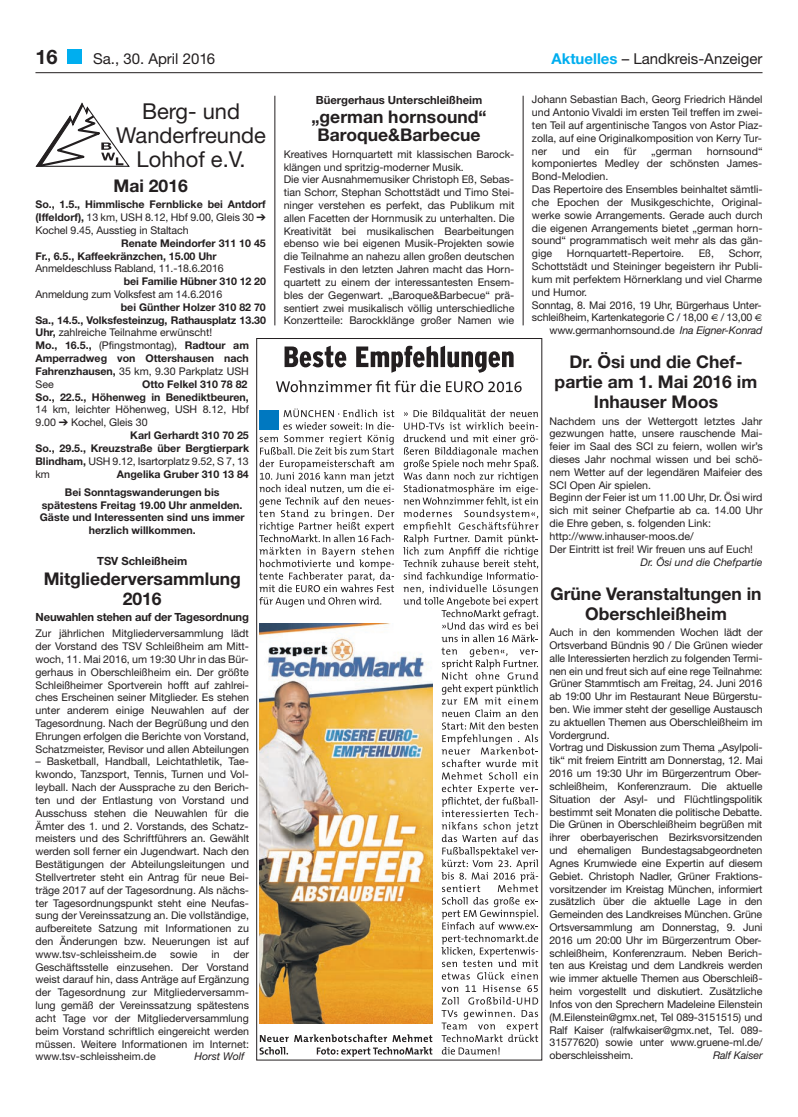
<style>
.page{position:relative;width:798px;height:1117px;background:#fff}
.page>*{position:absolute;margin:0;border:0;box-sizing:border-box;transform-origin:0 0}
.t1{font:21.88px/24.1px "Helvetica Neue";color:#231f20;text-align:center}
.t2{font:700 20px "Helvetica Neue";color:#231f20}
.t3{font:700 17.5px/20px "Helvetica Neue";color:#231f20;text-align:center}
.t4{font:15px "Helvetica Neue";color:#231f20}
.t5{font:700 11.25px "Helvetica Neue";color:#231f20}
.t6{font:10.62px/12.9px "Helvetica Neue";color:#231f20;text-align:justify}
.t7{font:700 10.62px/12.9px "Helvetica Neue";color:#231f20}
.t8{font:italic 10.62px "Helvetica Neue";color:#231f20}
.s1{font-weight:700;color:#00aeef}
.s2{font-weight:700}
.s3{font-weight:400}
.s4{font-style:italic}
</style>
<div class="page">
<div style="left:68px;top:50px;width:14px;height:14px;background:#00aeef"></div>
<hr style="left:274px;top:96px;width:1px;height:229px;background:#231f20">
<hr style="left:522px;top:96px;width:1px;height:229px;background:#231f20">
<hr style="left:35px;top:72px;width:727px;height:1px;background:#231f20">
<svg style="left:35px;top:102px;width:95px;height:65px"></svg>
<svg style="left:259px;top:408px;width:279px;height:648px"></svg>
<img style="left:259px;top:623px;width:173px;height:399px">
<svg style="left:284px;top:345px;width:229px;height:27px"></svg>
<svg style="left:276px;top:380px;width:245px;height:12px"></svg>
<h2 class="t2" style="left:35px;top:44px;width:24px">16</h2>
<h3 class="t4" style="left:93px;top:50px;width:124px">Sa., 30. April 2016</h3>
<h3 class="t4" style="left:551px;top:50px;width:212px"><span class="s1">Aktuelles</span> – Landkreis-Anzeiger</h3>
<h1 class="t1" style="left:116px;top:99px;width:151px">Berg- und<br>Wanderfreunde<br>Lohhof e.V.</h1>
<h3 class="t3" style="left:114px;top:175px;width:76px">Mai 2016</h3>
<p class="t6" style="left:35px;top:198px;width:232px"><span class="s2">So., 1.5., Himmlische Fernblicke bei Antdorf (Iffeldorf),</span> 13 km, USH 8.12, Hbf 9.00, Gleis 30 ➔ Kochel 9.45, Ausstieg in Staltach</p>
<p class="t7" style="left:35px;top:236px;width:232px;text-indent:86px">Renate Meindorfer 311 10 45<br>Fr., 6.5., Kaffeekränzchen, 15.00 Uhr</p>
<p class="t6" style="left:35px;top:262px;width:190px">Anmeldeschluss Rabland, 11.-18.6.2016</p>
<p class="t7" style="left:124px;top:275px;width:143px">bei Familie Hübner 310 12 20</p>
<p class="t6" style="left:35px;top:287px;width:188px">Anmeldung zum Volksfest am 14.6.2016</p>
<p class="t7" style="left:35px;top:300px;width:232px;text-indent:85px">bei Günther Holzer 310 82 70<br>Sa., 14.5., Volksfesteinzug, Rathausplatz 13.30<br>Uhr, <span class="s3">zahlreiche Teilnahme erwünscht!<br></span>Mo., 16.5., <span class="s3">(Pfingstmontag),</span> Radtour am Am perradweg von Ottershausen nach Fahrenzhausen, <span class="s3">35 km, 9.30 Parkplatz USH See</span></p>
<p class="t7" style="left:35px;top:377px;width:215px;text-align:right">Otto Felkel 310 78 82<br>So., 22.5., Höhenweg in Benediktbeuren,</p>
<p class="t6" style="left:35px;top:403px;width:215px">14 km, leichter Höhenweg, USH 8.12, Hbf</p>
<p class="t6" style="left:35px;top:416px;width:114px">9.00 ➔ Kochel, Gleis 30</p>
<p class="t7" style="left:130px;top:428px;width:120px">Karl Gerhardt 310 70 25</p>
<p class="t7" style="left:35px;top:441px;width:215px">So., 29.5., Kreuzstraße über Bergtierpark</p>
<p class="t6" style="left:35px;top:454px;width:215px"><span class="s2">Blindham,</span> USH 9.12, Isartorplatz 9.52, S 7, 13</p>
<p class="t6" style="left:35px;top:467px;width:16px">km</p>
<p class="t7" style="left:65px;top:464px;width:185px;line-height:18.1px;text-indent:52px">Angelika Gruber 310 13 84<br>Bei Sonntagswanderungen bis</p>
<p class="t7" style="left:40px;top:498px;width:206px;text-align:center">spätestens Freitag 19.00 Uhr anmelden.<br>Gäste und Interessenten sind uns immer herzlich willkommen.</p>
<p class="t5" style="left:97px;top:553px;width:92px">TSV Schleißheim</p>
<h3 class="t3" style="left:44px;top:568px;width:198px">Mitgliederversammlung<br>2016</h3>
<p class="t5" style="left:36px;top:609px;width:215px">Neuwahlen stehen auf der Tagesordnung</p>
<p class="t6" style="left:35px;top:626px;width:215px">Zur jährlichen Mitgliederversammlung lädt der Vorstand des TSV Schleißheim am Mitt&shy;woch, 11. Mai 2016, um 19:30 Uhr in das Bür&shy;gerhaus in Oberschleißheim ein. Der größte Schleißheimer Sportverein hofft auf zahlrei&shy;ches Erscheinen seiner Mitglieder. Es stehen unter anderem einige Neuwahlen auf der Tagesordnung. Nach der Begrüßung und den Ehrungen erfolgen die Berichte von Vorstand, Schatzmeister, Revisor und allen Abteilungen</p>
<p class="t6" style="left:35px;top:755px;width:215px">– Basketball, Handball, Leichtathletik, Tae&shy;kwondo, Tanzsport, Tennis, Turnen und Vol&shy;leyball. Nach der Aussprache zu den Berich&shy;ten und der Entlastung von Vorstand und Ausschuss stehen die Neuwahlen für die Ämter des 1. und 2. Vorstands, des Schatz&shy;meisters und des Schriftführers an. Gewählt werden soll ferner ein Jugendwart. Nach den Bestätigungen der Abteilungsleitungen und Stellvertreter steht ein Antrag für neue Bei&shy;träge 2017 auf der Tagesordnung. Als nächs&shy;ter Tagesordnungspunkt steht eine Neufas&shy;sung der Vereinssatzung an. Die vollständige, aufbereitete Satzung mit Informationen zu den Änderungen bzw. Neuerungen ist auf www.tsv-schleissheim.de</p>
<p class="t6" style="left:35px;top:947px;width:215px;text-indent:198px">der Geschäftsstelle einzusehen. Der Vorstand weist darauf hin, dass Anträge auf Ergänzung der Tagesordnung zur Mitgliederversamm&shy;lung gemäß der Vereinssatzung spätestens acht Tage vor der Mitgliederversammlung beim Vorstand schriftlich eingereicht werden müssen. Weitere Informationen im Internet: www.tsv-schleissheim.de</p>
<p class="t6" style="left:170px;top:947px;width:29px">sowie</p>
<p class="t6" style="left:211px;top:947px;width:10px">in</p>
<p class="t8" style="left:194px;top:1049px;width:51px">Horst Wolf</p>
<p class="t5" style="left:315px;top:93px;width:168px">Büergerhaus Unterschleißheim</p>
<h3 class="t3" style="left:311px;top:106px;width:176px;line-height:18.8px">„german hornsound“<br>Baroque&amp;Barbecue</h3>
<p class="t6" style="left:283px;top:147px;width:232px;text-align:left">Kreatives Hornquartett mit klassischen Barock&shy;klängen und spritzig-moderner Musik.<br>Die vier Ausnahmemusiker Christoph Eß, Sebas&shy;tian Schorr, Stephan Schottstädt und Timo Stei&shy;ninger verstehen es perfekt, das Publikum mit allen Facetten der Hornmusik zu unterhalten. Die Kreativität bei musikalischen Bearbeitungen ebenso wie bei eigenen Musik-Projekten sowie die Teilnahme an nahezu allen großen deutschen Festivals in den letzten Jahren macht das Horn&shy;quartett zu einem der interessantesten Ensem&shy;bles der Gegenwart. „Baroque&amp;Barbecue“ prä&shy;sentiert zwei musikalisch völlig unterschiedliche Konzertteile: Barockklänge großer Namen wie</p>
<p class="t6" style="left:531px;top:93px;width:232px">Johann Sebastian Bach, Georg Friedrich Händel und Antonio Vivaldi im ersten Teil treffen im zwei&shy;ten Teil auf argentinische Tangos von Astor Piaz&shy;zolla, auf eine Originalkomposition von Kerry Tur&shy;ner</p>
<p class="t6" style="left:561px;top:144px;width:20px">und</p>
<p class="t6" style="left:594px;top:144px;width:15px">ein</p>
<p class="t6" style="left:623px;top:144px;width:14px">für</p>
<p class="t6" style="left:651px;top:144px;width:42px">„german</p>
<p class="t6" style="left:531px;top:144px;width:232px;text-align:left;text-indent:175px">hornsound“ komponiertes Medley der schönsten James-Bond-Melodien.<br>Das Repertoire des Ensembles beinhaltet sämtli&shy;che Epochen der Musikgeschichte, Original&shy;werke sowie Arrangements. Gerade auch durch die eigenen Arrangements bietet „german horn&shy;sound“ programmatisch weit mehr als das gän&shy;gige</p>
<p class="t6" style="left:566px;top:247px;width:119px">Hornquartett-Repertoire.</p>
<p class="t6" style="left:698px;top:247px;width:17px">Eß,</p>
<p class="t6" style="left:728px;top:247px;width:35px">Schorr,</p>
<p class="t6" style="left:531px;top:259px;width:232px">Schottstädt und Steininger begeistern ihr Publi-</p>
<p class="t6" style="left:531px;top:272px;width:232px">kum mit perfektem Hörnerklang und viel Charme</p>
<p class="t6" style="left:531px;top:285px;width:57px">und Humor.</p>
<p class="t6" style="left:531px;top:298px;width:231px">Sonntag, 8. Mai 2016, 19 Uhr, Bürgerhaus Unter-</p>
<p class="t6" style="left:531px;top:311px;width:222px">schleißheim, Kartenkategorie C / 18,00 / 13,00</p>
<p class="t6" style="left:549px;top:324px;width:214px">www.germanhornsound.de <span class="s4">Ina Eigner-Konrad</span></p>
<h3 class="t3" style="left:554px;top:351px;width:204px">Dr. Ösi und die Chef - partie am 1. Mai 2016 im<br>Inhauser Moos</h3>
<p class="t6" style="left:549px;top:414px;width:214px;text-align:left">Nachdem uns der Wettergott letztes Jahr gezwungen hatte, unsere rauschende Mai&shy;feier im Saal des SCI zu feiern, wollen wir’s dieses Jahr nochmal wissen und bei schö&shy;nem Wetter auf der legendären Maifeier des SCI Open Air spielen.<br>Beginn der Feier ist um 11.00 Uhr, Dr. Ösi wird sich mit seiner Chefpartie ab ca. 14.00 Uhr die Ehre geben, s. folgenden Link: http://www.inhauser-moos.de/<br>Der Eintritt ist frei! Wir freuen uns auf Euch!</p>
<p class="t8" style="left:640px;top:555px;width:123px">Dr. Ösi und die Chefpartie</p>
<h3 class="t3" style="left:550px;top:583px;width:212px">Grüne Veranstaltungen in<br>Oberschleißheim</h3>
<p class="t6" style="left:549px;top:625px;width:215px;text-align:left">Auch in den kommenden Wochen lädt der Ortsverband Bündnis 90 / Die Grünen wieder alle Interessierten herzlich zu folgenden Termi&shy;nen ein und freut sich auf eine rege Teilnahme:<br>Grüner Stammtisch am Freitag, 24. Juni 2016 ab 19:00 Uhr im Restaurant Neue Bürgerstu&shy;ben. Wie immer steht der gesellige Austausch zu aktuellen Themen aus Oberschleißheim im Vordergrund.<br>Vortrag und Diskussion zum Thema „Asylpoli&shy;tik“ mit freiem Eintritt am Donnerstag, 12. Mai 2016 um 19:30 Uhr im Bürgerzentrum Ober&shy;schleißheim, Konferenzraum. Die aktuelle Situation der Asyl- und Flüchtlingspolitik bestimmt seit Monaten die politische De batte.<br>Die Grünen in Oberschleißheim begrüßen mit ihrer oberbayerischen Bezirksvorsitzenden und ehemaligen Bundestagsabgeordneten Agnes Krumwiede eine Expertin auf diesem Gebiet. Christoph Nadler, Grüner Fraktions&shy;vorsitzender im Kreistag München, informiert zusätzlich über die aktuelle Lage in den Gemeinden des Landkreises München. Grüne Ortsversammlung am Donnerstag, 9. Juni 2016 um 20:00 Uhr im Bürgerzentrum Ober&shy;schleißheim, Konferenzraum. Neben Berich&shy;ten aus Kreistag und dem Landkreis werden wie immer aktuelle Themen aus Oberschleiß&shy;heim vorgestellt und diskutiert. Zusätzliche Infos von den Sprechern Madeleine Eilenstein (M.Eilenstein@gmx.net, Tel 089-3151515) und Ralf Kaiser (ralfwkaiser@gmx.net, Tel. 089- 31577620) sowie unter www.gruene-ml.de/ oberschleissheim.</p>
<p class="t8" style="left:712px;top:1048px;width:51px">Ralf Kaiser</p>
</div>
